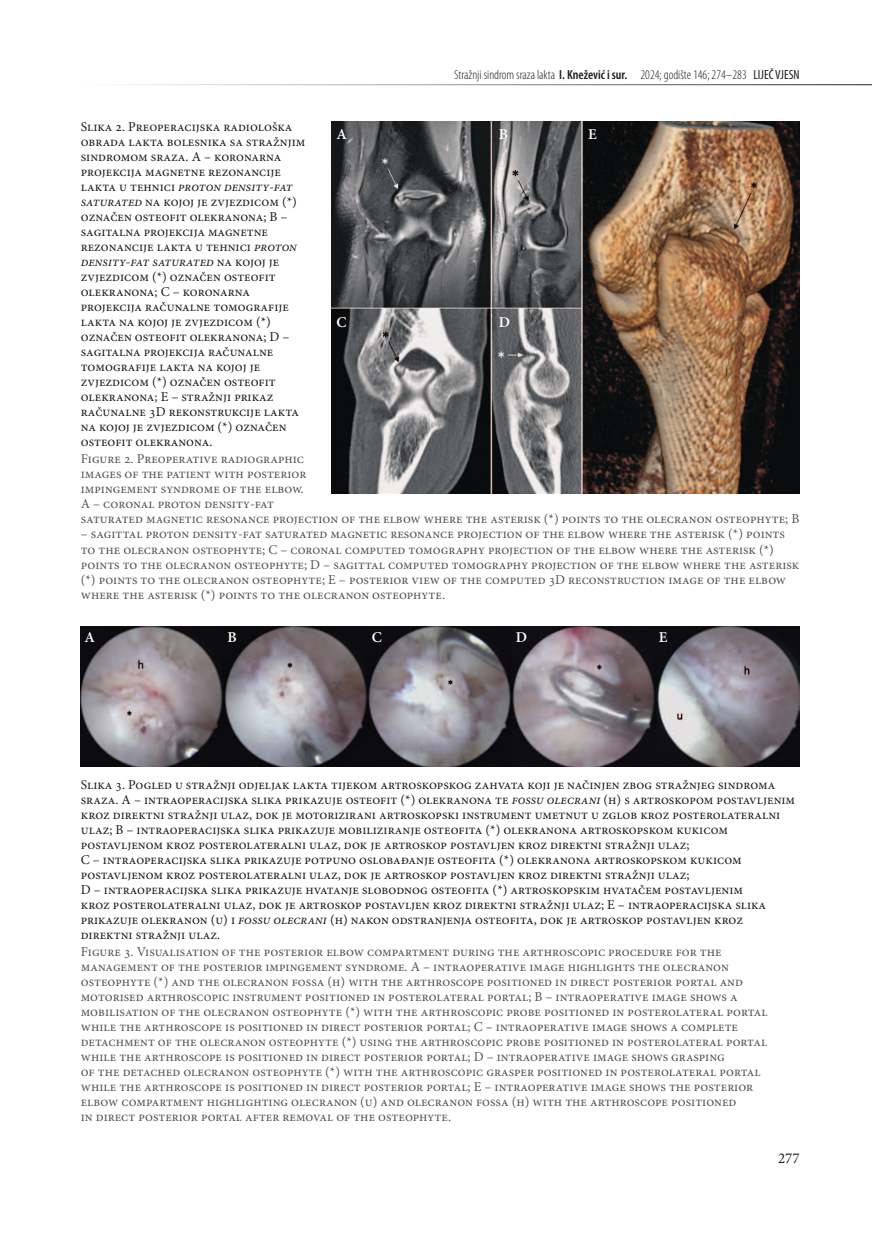
<style>
.page{position:relative;width:872px;height:1234px;background:#fff}
.page>*{position:absolute;margin:0;border:0;box-sizing:border-box;transform-origin:0 0}
.t1{font:600 15px "Minion Pro";color:#fff}
.t2{font:15px "Minion Pro";color:#1f1e1f}
.t3{font:13.5px/15px "Minion Pro";color:#565557}
.t4{font:13.5px/15px "Minion Pro";color:#1f1e1f}
.t5{font:300 condensed 13.2px "Myriad Pro";color:#1f1e1f}
.s1{font-weight:600}
.s2{font-weight:400}
.s3{font-style:italic}
</style>
<div class="page">
<hr style="left:81px;top:84px;width:791px;height:1px;background:#1f1e1f">
<img style="left:332px;top:121px;width:467px;height:372px">
<img style="left:81px;top:626px;width:718px;height:140px">
<p class="t5" style="left:454px;top:67px;width:347px">Stražnji sindrom sraza lakta <span class="s1">I. Knežević i sur.</span> 2024; godište 146; 274–283 <span class="s2">LIJEČ VJESN</span></p>
<p class="t4" style="left:81px;top:119px;width:226px">Slika 2. Preoperacijska radiološka obrada lakta bolesnika sa stražnjim sindromom sraza. A – koronarna projekcija magnetne rezonancije lakta u tehnici <span class="s3">proton density-fat saturated</span> na kojoj je zvjezdicom (*) označen osteofit olekranona; B – sagitalna projekcija magnetne rezonancije lakta u tehnici <span class="s3">proton density-fat saturated</span> na kojoj je zvjezdicom (*) označen osteofit olekranona; C – koronarna projekcija računalne tomografije lakta na kojoj je zvjezdicom (*) označen osteofit olekranona; D – sagitalna projekcija računalne tomografije lakta na kojoj je zvjezdicom (*) označen osteofit olekranona; E – stražnji prikaz računalne 3D rekonstrukcije lakta na kojoj je zvjezdicom (*) označen osteofit olekranona.</p>
<p class="t3" style="left:81px;top:451px;width:720px">Figure 2. Preoperative radiographic<br>images of the patient with posterior<br>impingement syndrome of the elbow.<br>A – coronal proton density-fat<br>saturated magnetic resonance projection of the elbow where the asterisk (*) points to the olecranon osteophyte; B</p>
<p class="t3" style="left:81px;top:526px;width:720px">– sagittal proton density-fat saturated magnetic resonance projection of the elbow where the asterisk (*) points to the olecranon osteophyte; C – coronal computed tomography projection of the elbow where the asterisk (*) points to the olecranon osteophyte; D – sagittal computed tomography projection of the elbow where the asterisk (*) points to the olecranon osteophyte; E – posterior view of the computed 3D reconstruction image of the elbow where the asterisk (*) points to the olecranon osteophyte.</p>
<p class="t1" style="left:336px;top:124px;width:12px">A</p>
<p class="t1" style="left:499px;top:124px;width:11px">B</p>
<p class="t1" style="left:588px;top:124px;width:10px">E</p>
<p class="t1" style="left:336px;top:311px;width:12px">C</p>
<p class="t1" style="left:499px;top:311px;width:13px">D</p>
<p class="t1" style="left:85px;top:626px;width:12px">A</p>
<p class="t1" style="left:227px;top:626px;width:11px">B</p>
<p class="t1" style="left:372px;top:626px;width:12px">C</p>
<p class="t1" style="left:516px;top:626px;width:13px">D</p>
<p class="t1" style="left:659px;top:626px;width:10px">E</p>
<p class="t4" style="left:81px;top:777px;width:716px">Slika 3. Pogled u stražnji odjeljak lakta tijekom artroskopskog zahvata koji je načinjen zbog stražnjeg sindroma sraza. A – intraoperacijska slika prikazuje osteofit (*) olekranona te <span class="s3">fossu olecrani</span> (h) s artroskopom postavljenim kroz direktni stražnji ulaz, dok je motorizirani artroskopski instrument umetnut u zglob kroz posterolateralni ulaz; B – intraoperacijska slika prikazuje mobiliziranje osteofita (*) olekranona artroskopskom kukicom postavljenom kroz posterolateralni ulaz, dok je artroskop postavljen kroz direktni stražnji ulaz;<br>C – intraoperacijska slika prikazuje potpuno oslobađanje osteofita (*) olekranona artroskopskom kukicom postavljenom kroz posterolateralni ulaz, dok je artroskop postavljen kroz direktni stražnji ulaz;<br>D – intraoperacijska slika prikazuje hvatanje slobodnog osteofita (*) artroskopskim hvatačem postavljenim<br>kroz posterolateralni ulaz, dok je artroskop postavljen kroz direktni stražnji ulaz; E – intraoperacijska slika prikazuje olekranon (u) i <span class="s3">fossu olecrani</span> (h) nakon odstranjenja osteofita, dok je artroskop postavljen kroz direktni stražnji ulaz.</p>
<p class="t3" style="left:81px;top:944px;width:688px">Figure 3. Visualisation of the posterior elbow compartment during the arthroscopic procedure for the management of the posterior impingement syndrome. A – intraoperative image highlights the olecranon osteophyte (*) and the olecranon fossa (h) with the arthroscope positioned in direct posterior portal and motorised arthroscopic instrument positioned in posterolateral portal; B – intraoperative image shows a mobilisation of the olecranon osteophyte (*) with the arthroscopic probe positioned in posterolateral portal while the arthroscope is positioned in direct posterior portal; C – intraoperative image shows a complete detachment of the olecranon osteophyte (*) using the arthroscopic probe positioned in posterolateral portal while the arthroscope is positioned in direct posterior portal; D – intraoperative image shows grasping<br>of the detached olecranon osteophyte (*) with the arthroscopic grasper positioned in posterolateral portal while the arthroscope is positioned in direct posterior portal; E – intraoperative image shows the posterior elbow compartment highlighting olecranon (u) and olecranon fossa (h) with the arthroscope positioned<br>in direct posterior portal after removal of the osteophyte.</p>
<p class="t2" style="left:778px;top:1147px;width:23px">277</p>
</div>
